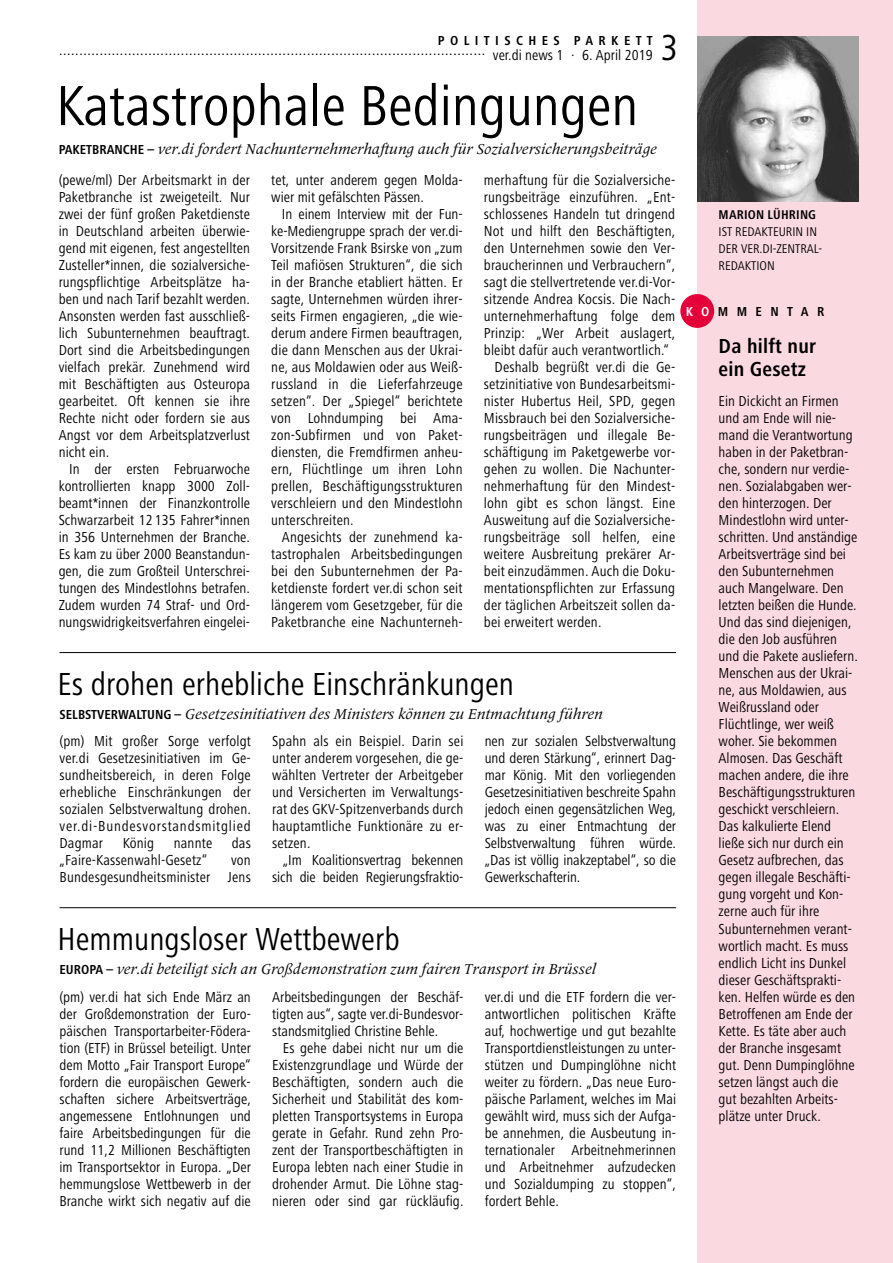
<style>
.page{position:relative;width:893px;height:1263px;background:#fff}
.page>*{position:absolute;margin:0;border:0;box-sizing:border-box;transform-origin:0 0}
.t1{font:58.5px "Frutiger OTF Regular Cn";color:#000}
.t2{font:37.5px "Frutiger OTF Regular Cn";color:#000}
.t3{font:33px "Frutiger OTF Regular Cn";color:#000}
.t4{font:21px/22.5px "Frutiger OTF Bold Cn";letter-spacing:.01em;color:#000}
.t5{font:15px/17px "Frutiger OTF Regular Cn";color:#000;text-align:justify}
.t6{font:italic 15px "Frutiger Serif LT Pro";color:#000}
.t7{font:15px "Frutiger OTF Regular";color:#000}
.t8{font:13.5px "Frutiger OTF Bold Cn";letter-spacing:.4em;color:#000}
.t9{font:13.5px "Frutiger OTF Bold Cn";letter-spacing:.62em;color:#000}
.t10{font:13.2px/17px "Frutiger OTF Regular Cn";color:#000}
.t11{font:13.2px "Frutiger OTF Bold Cn";letter-spacing:.015em;color:#000}
.s1{font-family:"Frutiger OTF Regular Cn"}
.s2{font-family:"Frutiger OTF Bold Cn";font-style:normal;font-size:13.5px}
.s3{color:#fff}
</style>
<div class="page">
<div style="left:697px;top:0;width:196px;height:1263px;background:#fbd9e1"></div>
<img style="left:697px;top:37px;width:162px;height:165px">
<div style="left:680px;top:294px;width:34px;height:34px;background:#e40039;border-radius:50%"></div>
<hr style="left:60px;top:652px;width:616px;height:1px;background:#000">
<hr style="left:60px;top:907px;width:616px;height:1px;background:#000">
<p class="t8" style="left:438px;top:33px;width:216px">POLITISCHES PARKETT</p>
<p class="t7" style="left:59px;top:42px;width:595px">......................................................................................................... <span class="s1">ver.di news 1 · 6. April 2019</span></p>
<h2 class="t2" style="left:661px;top:27px;width:19px">3</h2>
<h1 class="t1" style="left:56px;top:73px;width:584px">Katastrophale Bedingungen</h1>
<p class="t6" style="left:59px;top:140px;width:600px"><span class="s2">PAKETBRANCHE –</span> ver.di fordert Nachunternehmerhaftung auch für Sozialversicherungsbeiträge</p>
<p class="t5" style="left:59px;top:172px;width:193px">(pewe/ml) Der Arbeitsmarkt in der Paketbranche ist zweigeteilt. Nur zwei der fünf großen Paketdienste in Deutschland arbeiten überwie&shy;gend mit eigenen, fest angestellten Zusteller*innen, die sozialversiche&shy;rungspflichtige Arbeitsplätze ha&shy;ben und nach Tarif bezahlt werden.<br>Ansonsten werden fast ausschließ&shy;lich Subunternehmen beauftragt.<br>Dort sind die Arbeitsbedingungen vielfach prekär. Zunehmend wird mit Beschäftigten aus Osteuropa gearbeitet. Oft kennen sie ihre Rechte nicht oder fordern sie aus Angst vor dem Arbeitsplatzverlust nicht ein.</p>
<p class="t5" style="left:59px;top:461px;width:193px;text-indent:11px">In der ersten Februarwoche kontrollierten knapp 3000 Zoll&shy;beamt*innen der Finanzkontrolle Schwarzarbeit 12 135 Fahrer*innen in 356 Unternehmen der Branche.<br>Es kam zu über 2000 Beanstandun&shy;gen, die zum Großteil Unterschrei&shy;tungen des Mindestlohns betrafen.<br>Zudem wurden 74 Straf- und Ord&shy;nungswidrigkeitsverfahren eingelei-</p>
<p class="t5" style="left:484px;top:172px;width:193px">merhaftung für die Sozialversiche-</p>
<p class="t5" style="left:484px;top:189px;width:193px">rungsbeiträge einzuführen. „Ent-</p>
<p class="t5" style="left:484px;top:206px;width:193px">schlossenes Handeln tut dringend</p>
<p class="t5" style="left:484px;top:223px;width:193px">Not und hilft den Beschäftigten,</p>
<p class="t5" style="left:484px;top:240px;width:193px">den Unternehmen sowie den Ver-</p>
<p class="t5" style="left:484px;top:257px;width:193px">braucherinnen und Verbrauchern“,</p>
<p class="t5" style="left:484px;top:274px;width:193px">sagt die stellvertretende ver.di-Vor-</p>
<p class="t5" style="left:484px;top:291px;width:193px">sitzende Andrea Kocsis. Die Nach-</p>
<p class="t5" style="left:484px;top:308px;width:193px">unternehmerhaftung folge dem</p>
<p class="t5" style="left:484px;top:325px;width:193px">Prinzip: „Wer Arbeit auslagert,</p>
<p class="t5" style="left:484px;top:342px;width:187px">bleibt dafür auch verantwortlich.“</p>
<p class="t5" style="left:495px;top:359px;width:182px">Deshalb begrüßt ver.di die Ge-</p>
<p class="t5" style="left:484px;top:376px;width:193px">setzinitiative von Bundesarbeitsmi-</p>
<p class="t5" style="left:484px;top:393px;width:193px">nister Hubertus Heil, SPD, gegen</p>
<p class="t5" style="left:484px;top:410px;width:193px">Missbrauch bei den Sozialversiche-</p>
<p class="t5" style="left:484px;top:427px;width:193px">rungsbeiträgen und illegale Be-</p>
<p class="t5" style="left:484px;top:444px;width:193px">schäftigung im Paketgewerbe vor-</p>
<p class="t5" style="left:484px;top:461px;width:193px">gehen zu wollen. Die Nachunter-</p>
<p class="t5" style="left:484px;top:478px;width:193px">nehmerhaftung für den Mindest-</p>
<p class="t5" style="left:484px;top:495px;width:193px">lohn gibt es schon längst. Eine</p>
<p class="t5" style="left:484px;top:512px;width:193px">Ausweitung auf die Sozialversiche-</p>
<p class="t5" style="left:484px;top:529px;width:193px">rungsbeiträge soll helfen, eine</p>
<p class="t5" style="left:484px;top:546px;width:193px">weitere Ausbreitung prekärer Ar-</p>
<p class="t5" style="left:484px;top:563px;width:193px">beit einzudämmen. Auch die Doku-</p>
<p class="t5" style="left:484px;top:580px;width:193px">mentationspflichten zur Erfassung</p>
<p class="t5" style="left:484px;top:597px;width:193px">der täglichen Arbeitszeit sollen da-</p>
<p class="t5" style="left:484px;top:614px;width:119px">bei erweitert werden.</p>
<p class="t5" style="left:271px;top:172px;width:193px">tet, unter anderem gegen Molda&shy;wier mit gefälschten Pässen.</p>
<p class="t5" style="left:271px;top:206px;width:193px;text-indent:11px">In einem Interview mit der Fun&shy;ke-Mediengruppe sprach der ver.di-Vorsitzende Frank Bsirske von „zum Teil mafiösen Strukturen“, die sich in der Branche etabliert hätten. Er sagte, Unternehmen würden ihrer&shy;seits Firmen engagieren, „die wie&shy;derum andere Firmen beauftragen, die dann Menschen aus der Ukrai&shy;ne, aus Moldawien oder aus Weiß&shy;russland in die Lieferfahrzeuge setzen“. Der „Spiegel“ berichtete von Lohndumping bei Ama&shy;zon-Subfirmen und von Paket&shy;diensten, die Fremdfirmen anheu&shy;ern, Flüchtlinge um ihren Lohn prellen, Beschäftigungsstrukturen verschleiern und den Mindestlohn unterschreiten.</p>
<p class="t5" style="left:271px;top:529px;width:193px;text-indent:11px">Angesichts der zunehmend ka&shy;tastrophalen Arbeitsbedingungen bei den Subunternehmen der Pa&shy;ketdienste fordert ver.di schon seit längerem vom Gesetzgeber, für die Paketbranche eine Nachunterneh-</p>
<h3 class="t3" style="left:58px;top:666px;width:458px">Es drohen erhebliche Einschränkungen</h3>
<p class="t6" style="left:60px;top:705px;width:545px"><span class="s2">SELBSTVERWALTUNG –</span> Gesetzesinitiativen des Ministers können zu Entmachtung führen</p>
<p class="t5" style="left:60px;top:733px;width:193px">(pm) Mit großer Sorge verfolgt ver.di Gesetzesinitiativen im Ge&shy;sundheitsbereich, in deren Folge erhebliche Einschränkungen der sozialen Selbstverwaltung drohen. ver.di-Bundesvorstandsmitglied Dagmar</p>
<p class="t5" style="left:272px;top:733px;width:193px">Spahn als ein Beispiel. Darin sei unter anderem vorgesehen, die ge&shy;wählten Vertreter der Arbeitgeber und Versicherten im Verwaltungs&shy;rat des GKV-Spitzenverbands durch hauptamtliche Funktionäre zu er&shy;setzen.</p>
<p class="t5" style="left:272px;top:852px;width:193px;text-align:right">„Im Koalitionsvertrag bekennen sich die beiden Regierungsfraktio-</p>
<p class="t5" style="left:485px;top:733px;width:193px">nen zur sozialen Selbstverwaltung und deren Stärkung“, erinnert Dag&shy;mar König. Mit den vorliegenden Gesetzesinitiativen beschreite Spahn jedoch einen gegensätzlichen Weg, was zu einer Entmachtung der Selbstverwaltung führen würde. „Das ist völlig inakzeptabel“, so die Gewerkschafterin.</p>
<p class="t5" style="left:123px;top:835px;width:33px">König</p>
<p class="t5" style="left:174px;top:835px;width:40px">nannte</p>
<p class="t5" style="left:232px;top:835px;width:21px">das</p>
<p class="t5" style="left:60px;top:852px;width:149px">„Faire-Kassenwahl-Gesetz“</p>
<p class="t5" style="left:60px;top:852px;width:193px;text-align:right">von<br>Bundesgesundheitsminister Jens</p>
<h3 class="t3" style="left:58px;top:921px;width:344px">Hemmungsloser Wettbewerb</h3>
<p class="t6" style="left:60px;top:960px;width:538px"><span class="s2">EUROPA –</span> ver.di beteiligt sich an Großdemonstration zum fairen Transport in Brüssel</p>
<p class="t5" style="left:60px;top:988px;width:193px">(pm) ver.di hat sich Ende März an der Großdemonstration der Euro&shy;päischen Transportarbeiter-Födera&shy;tion (ETF) in Brüssel beteiligt. Unter dem Motto „Fair Transport Europe“ fordern die europäischen Gewerk&shy;schaften sichere Arbeitsverträge, angemessene Entlohnungen und faire Arbeitsbedingungen für die rund 11,2 Millionen Beschäftigten im Transportsektor in Europa. „Der hemmungslose Wettbewerb in der Branche wirkt sich negativ auf die</p>
<p class="t5" style="left:272px;top:988px;width:193px">Arbeitsbedingungen der Beschäf&shy;tigten aus“, sagte ver.di-Bundesvor&shy;standsmitglied Christine Behle.</p>
<p class="t5" style="left:485px;top:988px;width:193px">ver.di und die ETF fordern die ver&shy;antwortlichen politischen Kräfte auf, hochwertige und gut bezahlte Transportdienstleistungen zu unter&shy;stützen und Dumpinglöhne nicht weiter zu fördern. „Das neue Euro&shy;päische Parlament, welches im Mai gewählt wird, muss sich der Aufga&shy;be annehmen, die Ausbeutung in&shy;ternationaler Arbeitnehmerinnen und Arbeitnehmer aufzudecken und Sozialdumping zu stoppen“, fordert Behle.</p>
<p class="t5" style="left:272px;top:1039px;width:193px;text-indent:11px">Es gehe dabei nicht nur um die Existenzgrundlage und Würde der Beschäftigten, sondern auch die Sicherheit und Stabilität des kom&shy;pletten Transportsystems in Europa gerate in Gefahr. Rund zehn Pro&shy;zent der Transportbeschäftigten in Europa lebten nach einer Studie in drohender Armut. Die Löhne stag&shy;nieren oder sind gar rückläufig.</p>
<p class="t11" style="left:719px;top:207px;width:99px">MARION LÜHRING</p>
<p class="t10" style="left:719px;top:223px;width:104px">IST REDAKTEURIN IN<br>DER VER.DI-ZENTRAL-<br>REDAKTION</p>
<p class="t9" style="left:686px;top:304px;width:140px"><span class="s3">KO</span>MMENTAR</p>
<h3 class="t4" style="left:719px;top:335px;width:99px">Da hilft nur ein Gesetz</h3>
<p class="t5" style="left:719px;top:393px;width:141px;text-align:left">Ein Dickicht an Firmen und am Ende will nie&shy;mand die Verantwortung haben in der Paketbran&shy;che, sondern nur verdie&shy;nen. Sozialabgaben wer&shy;den hinterzogen. Der<br>Mindestlohn wird unter&shy;schritten. Und anständige<br>Arbeitsverträge sind bei den Subunternehmen auch Mangelware. Den letzten beißen die Hunde.<br>Und das sind diejenigen, die den Job ausführen und die Pakete ausliefern.<br>Menschen aus der Ukrai&shy;ne, aus Moldawien, aus<br>Weißrussland oder<br>Flüchtlinge, wer weiß woher. Sie bekommen<br>Almosen. Das Geschäft machen andere, die ihre<br>Beschäftigungsstrukturen geschickt verschleiern.<br>Das kalkulierte Elend ließe sich nur durch ein<br>Gesetz aufbrechen, das gegen illegale Beschäfti&shy;gung vorgeht und Kon&shy;zerne auch für ihre<br>Subunternehmen verant&shy;wortlich macht. Es muss endlich Licht ins Dunkel dieser Geschäftsprakti&shy;ken. Helfen würde es den<br>Betroffenen am Ende der<br>Kette. Es täte aber auch der Branche insgesamt gut. Denn Dumpinglöhne setzen längst auch die gut bezahlten Arbeits&shy;plätze unter Druck.</p>
</div>
